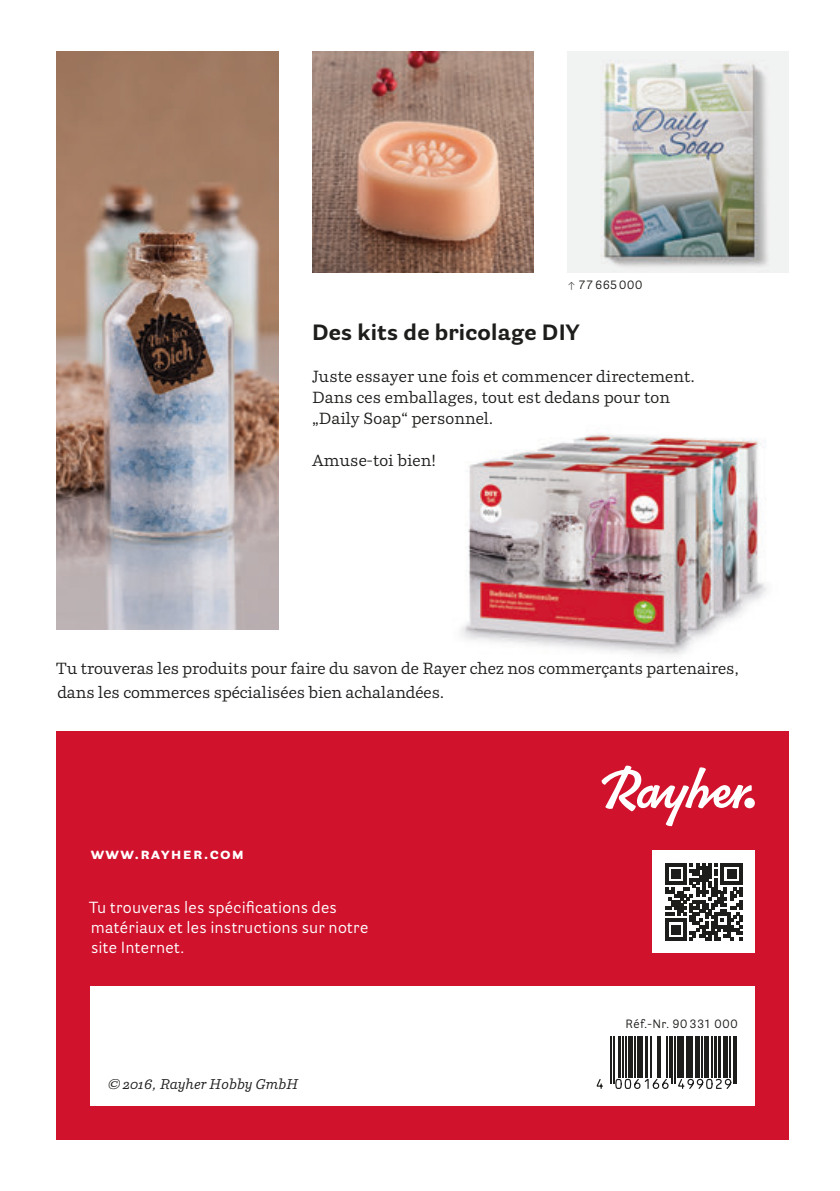
<style>
.page{position:relative;width:840px;height:1191px;background:#fff}
.page>*{position:absolute;margin:0;border:0;box-sizing:border-box;transform-origin:0 0}
.t1{font:700 22px "Parry Grotesque Pro";letter-spacing:.01em;color:#1d1d1b}
.t2{font:16px/21px "Parry Pro";color:#1d1d1b}
.t3{font:16px/20px "Parry Grotesque Pro";letter-spacing:.015em;color:#fff}
.t4{font:700 16px "Parry Grotesque Pro";color:#fff}
.t5{font:italic 14px "Parry Pro";letter-spacing:.01em;color:#1d1d1b}
.t6{font:12px "Parry Grotesque Pro";color:#1d1d1b}
.s1{font-weight:300}
</style>
<div class="page">
<div style="left:57px;top:731px;width:731px;height:409px;background:#d0122d"></div>
<div style="left:91px;top:986px;width:663px;height:120px;background:#fff"></div>
<img style="left:567px;top:51px;width:221px;height:221px">
<img style="left:461px;top:433px;width:306px;height:222px">
<div style="left:652px;top:850px;width:102px;height:102px;background:#fff"></div>
<svg style="left:665px;top:863px;width:77px;height:77px"></svg>
<svg style="left:601px;top:765px;width:150px;height:61px"></svg>
<div style="left:744px;top:797px;width:10px;height:11px;background:#fff;border-radius:50%"></div>
<img style="left:312px;top:51px;width:221px;height:221px">
<img style="left:57px;top:51px;width:221px;height:578px">
<svg style="left:611px;top:1036px;width:126px;height:48px;fill:#1d1d1b"></svg>
<hr style="left:609px;top:1036px;width:2px;height:48px;background:#1d1d1b">
<hr style="left:612px;top:1036px;width:1px;height:48px;background:#1d1d1b">
<hr style="left:617px;top:1036px;width:3px;height:41px;background:#1d1d1b">
<hr style="left:621px;top:1036px;width:2px;height:41px;background:#1d1d1b">
<hr style="left:624px;top:1036px;width:2px;height:41px;background:#1d1d1b">
<hr style="left:628px;top:1036px;width:4px;height:41px;background:#1d1d1b">
<hr style="left:634px;top:1036px;width:1px;height:41px;background:#1d1d1b">
<div style="left:636px;top:1036px;width:6px;height:41px;background:#1d1d1b"></div>
<hr style="left:644px;top:1036px;width:3px;height:41px;background:#1d1d1b">
<hr style="left:650px;top:1036px;width:1px;height:41px;background:#1d1d1b">
<hr style="left:656px;top:1036px;width:2px;height:41px;background:#1d1d1b">
<hr style="left:659px;top:1036px;width:1px;height:41px;background:#1d1d1b">
<hr style="left:666px;top:1036px;width:1px;height:41px;background:#1d1d1b">
<hr style="left:668px;top:1036px;width:2px;height:41px;background:#1d1d1b">
<hr style="left:671px;top:1036px;width:1px;height:48px;background:#1d1d1b">
<hr style="left:674px;top:1036px;width:1px;height:48px;background:#1d1d1b">
<hr style="left:676px;top:1036px;width:2px;height:41px;background:#1d1d1b">
<hr style="left:679px;top:1036px;width:4px;height:41px;background:#1d1d1b">
<hr style="left:686px;top:1036px;width:4px;height:41px;background:#1d1d1b">
<hr style="left:691px;top:1036px;width:1px;height:41px;background:#1d1d1b">
<hr style="left:695px;top:1036px;width:4px;height:41px;background:#1d1d1b">
<hr style="left:700px;top:1036px;width:2px;height:41px;background:#1d1d1b">
<hr style="left:704px;top:1036px;width:4px;height:41px;background:#1d1d1b">
<hr style="left:711px;top:1036px;width:1px;height:41px;background:#1d1d1b">
<hr style="left:714px;top:1036px;width:2px;height:41px;background:#1d1d1b">
<hr style="left:718px;top:1036px;width:2px;height:41px;background:#1d1d1b">
<hr style="left:723px;top:1036px;width:4px;height:41px;background:#1d1d1b">
<hr style="left:728px;top:1036px;width:2px;height:41px;background:#1d1d1b">
<hr style="left:732px;top:1036px;width:2px;height:48px;background:#1d1d1b">
<hr style="left:735px;top:1036px;width:1px;height:48px;background:#1d1d1b">
<svg style="left:596px;top:1077px;width:135px;height:12px"></svg>
<p class="t6" style="left:567px;top:276px;width:76px"><span class="s1">↑</span> 77665000</p>
<h1 class="t1" style="left:312px;top:317px;width:269px">Des kits de bricolage DIY</h1>
<p class="t2" style="left:312px;top:366px;width:384px">Juste essayer une fois et commencer directement.<br>Dans ces emballages, tout est dedans pour ton „Daily Soap“ personnel.</p>
<p class="t2" style="left:312px;top:450px;width:125px">Amuse-toi bien!</p>
<p class="t2" style="left:56px;top:656px;width:683px;line-height:24px">Tu trouveras les produits pour faire du savon de Rayer chez nos commerçants partenaires, dans les commerces spécialisées bien achalandées.</p>
<p class="t4" style="left:91px;top:842px;width:155px">www.rayher.com</p>
<p class="t3" style="left:89px;top:897px;width:280px">Tu trouveras les spécifications des matériaux et les instructions sur notre site Internet.</p>
<p class="t5" style="left:108px;top:1074px;width:192px">© 2016, Rayher Hobby GmbH</p>
<p class="t6" style="left:625px;top:1015px;width:114px">Réf.-Nr. 90 331 000</p>
</div>
